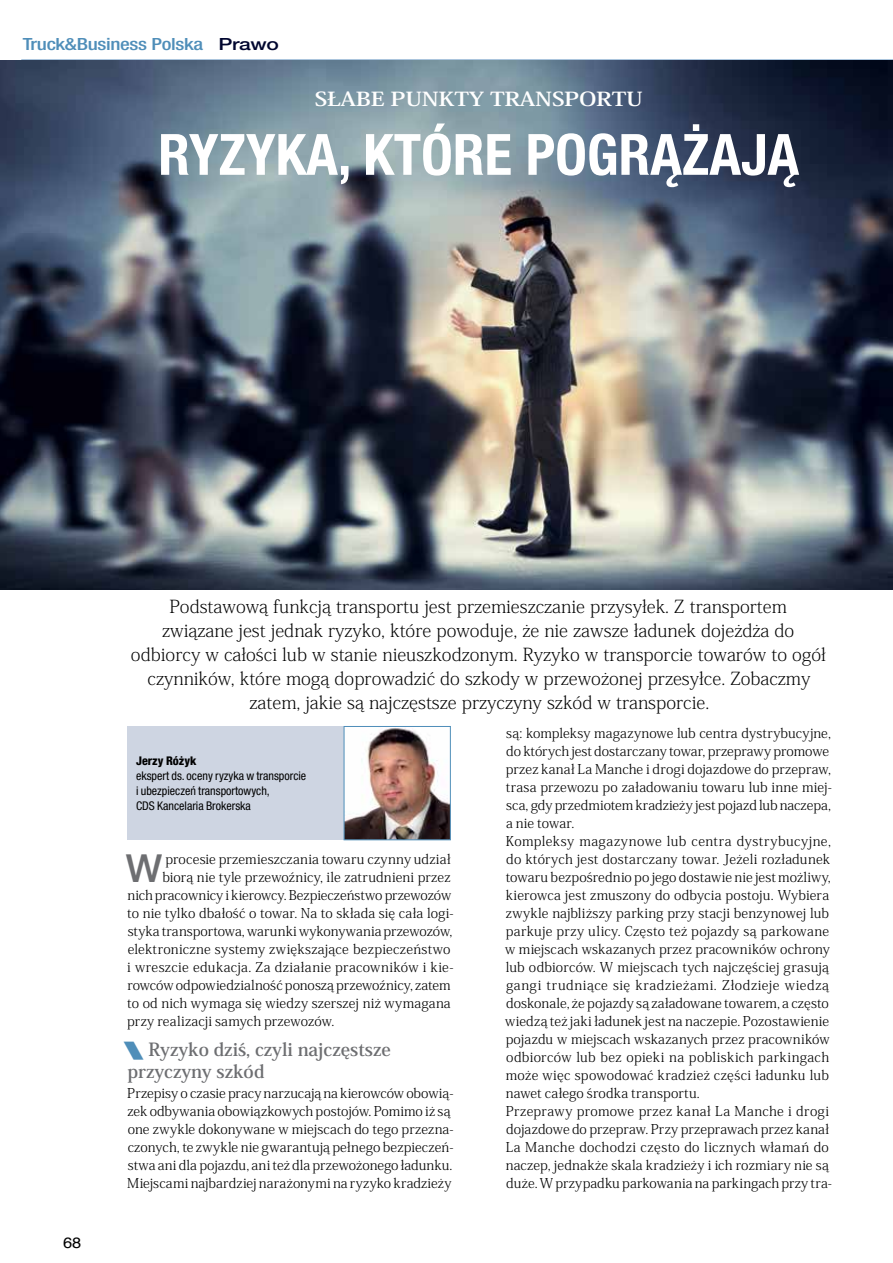
<style>
.page{position:relative;width:893px;height:1263px;background:#fff}
.page>*{position:absolute;margin:0;border:0;box-sizing:border-box;transform-origin:0 0}
.t1{font:700 condensed 57px "Helvetica Neue LT Pro";color:#fff}
.t2{font:500 38.7px "Helvetica Neue LT Pro";color:#6d6e71}
.t3{font:700 19.2px "Koz Min Pr 6 N";color:#fff;scale:1.25 1}
.t4{font:200 18px/24px "Koz Min Pr 6 N";color:#000;text-align:center}
.t5{font:700 18px/21.6px "Koz Min Pr 6 N";color:#6d6e71}
.t6{font:500 condensed 16.8px "Helvetica Neue LT Pro";letter-spacing:-.015em;color:#4f8eb9;scale:1.25 1}
.t7{font:500 16.8px "Helvetica Neue LT Pro";letter-spacing:-.015em;color:#00062f;scale:1.25 1}
.t8{font:15px "Helvetica";color:#000;scale:1.1 1}
.t9{font:300 13.5px/18px "Koz Min Pr 6 N";letter-spacing:.015em;color:#000}
.t10{font:300 13.5px "Koz Min Pr 6 N";letter-spacing:-.005em;color:#000}
.t11{font:condensed 12px/15px "Helvetica Neue LT Pro";color:#000}
.t12{font:800 condensed 12px "Helvetica Neue LT Pro";color:#000}
</style>
<div class="page">
<hr style="left:21px;top:59px;width:872px;height:2px;background:#8eb1d1">
<div style="left:128px;top:726px;width:216px;height:114px;background:#ced5e2"></div>
<img style="left:346px;top:728px;width:103px;height:110px">
<div style="left:344px;top:726px;width:107px;height:114px;border:1px solid #4f8eb9"></div>
<img style="left:0;top:61px;width:893px;height:528px">
<p class="t6" style="left:23px;top:34px;width:146px">Truck&amp;Business Polska</p>
<p class="t7" style="left:218px;top:34px;width:50px">Prawo</p>
<h3 class="t3" style="left:315px;top:89px;width:34px">Słabe</h3>
<h3 class="t3" style="left:390px;top:89px;width:14px">punkty</h3>
<h3 class="t3" style="left:490px;top:89px;width:14px">transportu</h3>
<h1 class="t1" style="left:158px;top:120px;width:642px">RYZYKA, KTÓRE POGRĄŻAJĄ</h1>
<p class="t4" style="left:131px;top:595px;width:697px">Podstawową funkcją transportu jest przemieszczanie przysyłek. Z transportem<br>związane jest jednak ryzyko, które powoduje, że nie zawsze ładunek dojeżdża do odbiorcy w całości lub w stanie nieuszkodzonym. Ryzyko w transporcie towarów to ogół czynników, które mogą doprowadzić do szkody w przewożonej przesyłce. Zobaczmy zatem, jakie są najczęstsze przyczyny szkód w transporcie.</p>
<p class="t8" style="left:63px;top:1231px;width:18px">68</p>
<p class="t12" style="left:136px;top:753px;width:62px">Jerzy Różyk</p>
<p class="t11" style="left:136px;top:768px;width:172px">ekspert ds. oceny ryzyka w transporcie i ubezpieczeń transportowych,<br>CDS Kancelaria Brokerska</p>
<h2 class="t2" style="left:126px;top:845px;width:38px">W</h2>
<p class="t9" style="left:165px;top:850px;width:287px">procesie przemieszczania towaru czynny udział</p>
<p class="t9" style="left:162px;top:868px;width:289px">biorą nie tyle przewoźnicy, ile zatrudnieni przez</p>
<p class="t10" style="left:127px;top:887px;width:325px">nich pracownicy i kierowcy. Bezpieczeństwo przewozów</p>
<p class="t9" style="left:127px;top:904px;width:328px">to nie tylko dbałość o towar. Na to składa się cała logi-</p>
<p class="t9" style="left:128px;top:922px;width:326px">styka transportowa, warunki wykonywania przewozów,</p>
<p class="t9" style="left:128px;top:940px;width:324px">elektroniczne systemy zwiększające bezpieczeństwo</p>
<p class="t9" style="left:127px;top:958px;width:328px">i wreszcie edukacja. Za działanie pracowników i kie-</p>
<p class="t9" style="left:127px;top:976px;width:325px">rowców odpowiedzialność ponoszą przewoźnicy, zatem</p>
<p class="t9" style="left:127px;top:994px;width:325px">to od nich wymaga się wiedzy szerszej niż wymagana</p>
<p class="t9" style="left:127px;top:1012px;width:209px">przy realizacji samych przewozów.</p>
<h3 class="t5" style="left:127px;top:1039px;width:265px;text-indent:21px">Ryzyko dziś, czyli najczęstsze przyczyny szkód</h3>
<p class="t9" style="left:127px;top:1084px;width:328px">Przepisy o czasie pracy narzucają na kierowców obowią&shy;zek odbywania obowiązkowych postojów. Pomimo iż są one zwykle dokonywane w miejscach do tego przezna&shy;czonych, te zwykle nie gwarantują pełnego bezpieczeń&shy;stwa ani dla pojazdu, ani też dla przewożonego ładunku.<br>Miejscami najbardziej narażonymi na ryzyko kradzieży</p>
<p class="t9" style="left:505px;top:724px;width:328px">są: kompleksy magazynowe lub centra dystrybucyjne, do których jest dostarczany towar, przeprawy promowe przez kanał La Manche i drogi dojazdowe do przepraw, trasa przewozu po załadowaniu towaru lub inne miej&shy;sca, gdy przedmiotem kradzieży jest pojazd lub naczepa, a nie towar.<br>Kompleksy magazynowe lub centra dystrybucyjne, do których jest dostarczany towar. Jeżeli rozładunek towaru bezpośrednio po jego dostawie nie jest możliwy, kierowca jest zmuszony do odbycia postoju. Wybiera zwykle najbliższy parking przy stacji benzynowej lub parkuje przy ulicy. Często też pojazdy są parkowane w miejscach wskazanych przez pracowników ochrony lub odbiorców. W miejscach tych najczęściej grasują gangi trudniące się kradzieżami. Złodzieje wiedzą doskonale, że pojazdy są załadowane towarem, a często wiedzą też jaki ładunek jest na naczepie. Pozostawienie pojazdu w miejscach wskazanych przez pracowników odbiorców lub bez opieki na pobliskich parkingach może więc spowodować kradzież części ładunku lub nawet całego środka transportu.<br>Przeprawy promowe przez kanał La Manche i drogi dojazdowe do przepraw. Przy przeprawach przez kanał La Manche dochodzi często do licznych włamań do naczep, jednakże skala kradzieży i ich rozmiary nie są duże. W przypadku parkowania na parkingach przy tra-</p>
</div>
